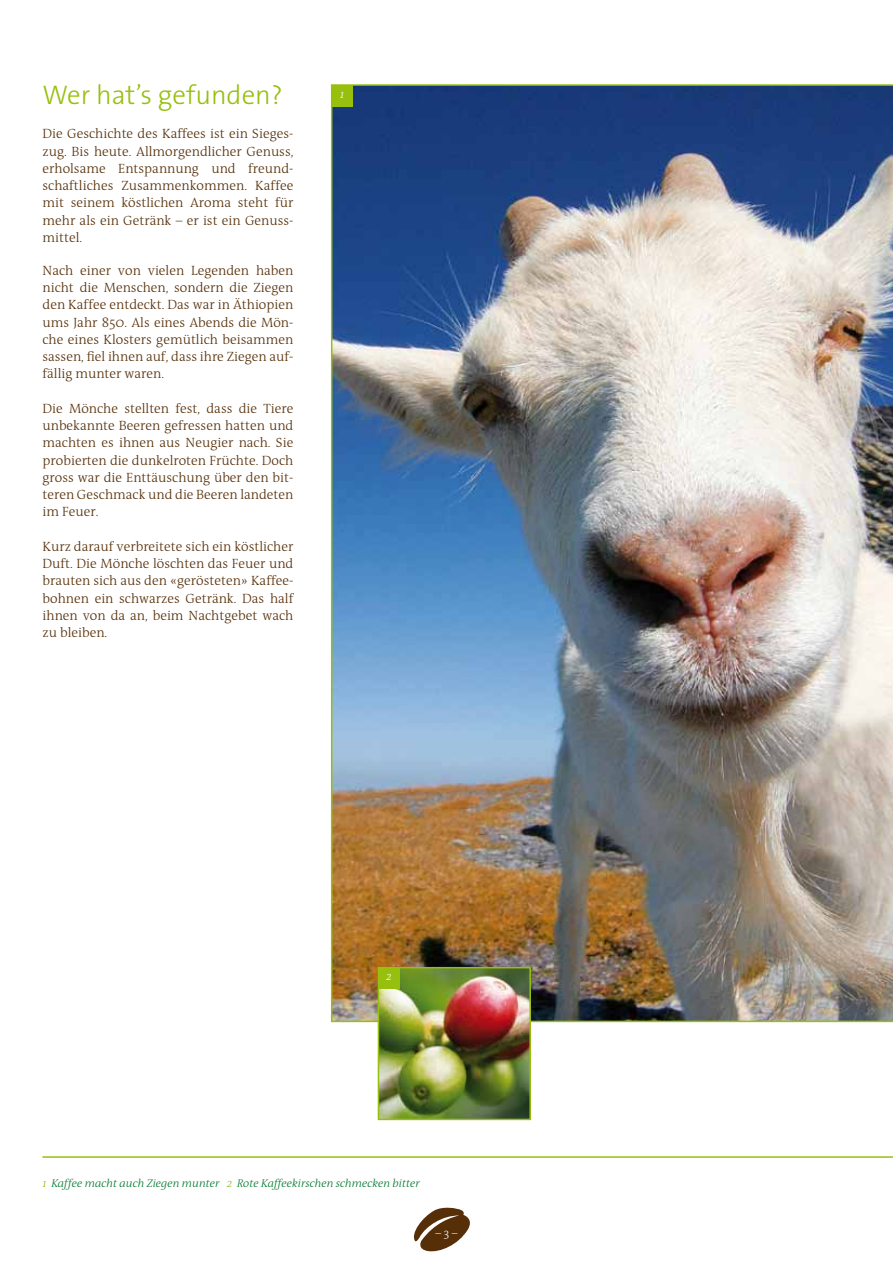
<style>
.page{position:relative;width:893px;height:1263px;background:#fff}
.page>*{position:absolute;margin:0;border:0;box-sizing:border-box;transform-origin:0 0}
.t1{font:300 27px "The Sans B3";color:#97bf0d}
.t2{font:300 13.5px/17.2px "The Antiqua B3";color:#562f08;text-align:justify}
.t3{font:300 11.55px "The Antiqua B3";color:#fff}
.t4{font:italic 300 11.25px "The Antiqua B3 i";color:#00792c}
.t5{font:italic 300 11.25px "The Antiqua B3 i";color:#fff}
.t6{font:italic 300 11.1px "The Antiqua B3 i";color:#fff}
.s1{color:#97bf0d}
</style>
<div class="page">
<svg style="left:413px;top:1207px;width:57px;height:45px"></svg>
<img style="left:331px;top:84px;width:562px;height:938px">
<hr style="left:43px;top:1157px;width:850px;height:1px;background:#97bf0d">
<div style="left:332px;top:85px;width:21px;height:21px;background:#97bf0d"></div>
<img style="left:381px;top:970px;width:147px;height:147px">
<div style="left:378px;top:967px;width:153px;height:153px;border:2px solid #97bf0d"></div>
<div style="left:378px;top:968px;width:21px;height:21px;background:#97bf0d"></div>
<h1 class="t1" style="left:43px;top:80px;width:242px">Wer hat’s gefunden?</h1>
<p class="t5" style="left:340px;top:88px;width:6px">1</p>
<p class="t2" style="left:43px;top:126px;width:252px">Die Geschichte des Kaffees ist ein Sieges&shy;zug. Bis heute. Allmorgendlicher Genuss, erholsame Entspannung und freund&shy;schaftliches Zusammenkommen. Kaffee mit seinem köstlichen Aroma steht für mehr als ein Getränk – er ist ein Genuss&shy;mittel.</p>
<p class="t2" style="left:43px;top:262px;width:252px">Nach einer von vielen Legenden haben nicht die Menschen, sondern die Ziegen den Kaffee entdeckt. Das war in Äthiopien ums Jahr 850. Als eines Abends die Mön&shy;che eines Klosters gemütlich beisammen sassen, fiel ihnen auf, dass ihre Ziegen auf&shy;fällig munter waren.</p>
<p class="t2" style="left:43px;top:400px;width:252px">Die Mönche stellten fest, dass die Tiere unbekannte Beeren gefressen hatten und machten es ihnen aus Neugier nach. Sie probierten die dunkelroten Früchte. Doch gross war die Enttäuschung über den bit&shy;teren Geschmack und die Beeren landeten im Feuer.</p>
<p class="t2" style="left:43px;top:538px;width:252px">Kurz darauf verbreitete sich ein köstlicher Duft. Die Mönche löschten das Feuer und brauten sich aus den «gerösteten» Kaffee&shy;bohnen ein schwarzes Getränk. Das half ihnen von da an, beim Nachtgebet wach zu bleiben.</p>
<p class="t6" style="left:386px;top:971px;width:7px">2</p>
<p class="t4" style="left:43px;top:1177px;width:379px"><span class="s1">1</span> Kaffee macht auch Ziegen munter <span class="s1">2</span> Rote Kaffeekirschen schmecken bitter</p>
<p class="t3" style="left:436px;top:1227px;width:23px">– 3 –</p>
</div>
